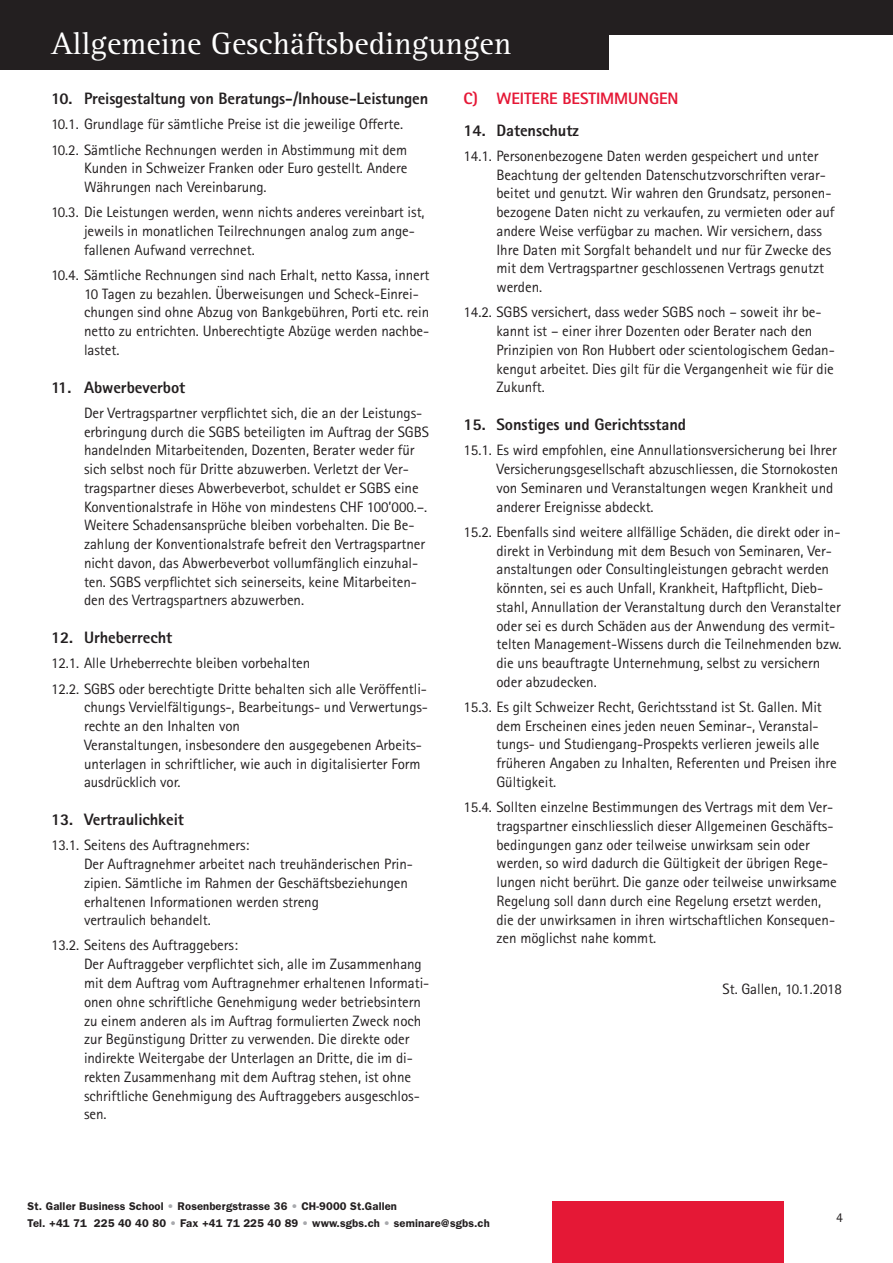
<style>
.page{position:relative;width:893px;height:1263px;background:#fff}
.page>*{position:absolute;margin:0;border:0;box-sizing:border-box;transform-origin:0 0}
.t1{font:31.8px "Rotis Serif";color:#fff}
.t2{font:800 16.5px "Rotis Sans Serif";letter-spacing:-.005em;color:#231f20}
.t3{font:800 16.5px "Rotis Sans Serif";letter-spacing:-.005em;color:#e51836}
.t4{font:15px/18.8px "Rotis Sans Serif";letter-spacing:-.005em;color:#231f20}
.t5{font:13.5px "Rotis Sans Serif";color:#231f20}
.t6{font:600 11.25px/16.5px "Franklin Gothic";letter-spacing:.01em;color:#231f20}
.s1{color:#a8a9ad}
</style>
<div class="page">
<div style="left:552px;top:1201px;width:231px;height:62px;background:#e51836"></div>
<hr style="left:892px;top:23px;width:1px;height:47px;background:#231f20">
<div style="left:0;top:23px;width:608px;height:47px;background:#231f20"></div>
<div style="left:0;top:0;width:893px;height:35px;background:#231f20"></div>
<h1 class="t1" style="left:51px;top:25px;width:462px">Allgemeine Geschäftsbedingungen</h1>
<p class="t2" style="left:51px;top:88px;width:379px">10. Preisgestaltung von Beratungs-/Inhouse-Leistungen</p>
<p class="t4" style="left:51px;top:112px;width:358px;line-height:25.2px">10.1. Grundlage für sämtliche Preise ist die jeweilige Offerte.<br>10.2. Sämtliche Rechnungen werden in Abstimmung mit dem</p>
<p class="t4" style="left:84px;top:159px;width:325px">Kunden in Schweizer Franken oder Euro gestellt. Andere<br>Währungen nach Vereinbarung.</p>
<p class="t4" style="left:84px;top:203px;width:342px;text-indent:-33px">10.3. Die Leistungen werden, wenn nichts anderes vereinbart ist, jeweils in monatlichen Teilrechnungen analog zum ange&shy;fallenen Aufwand verrechnet.</p>
<p class="t4" style="left:84px;top:265px;width:347px;text-indent:-33px">10.4. Sämtliche Rechnungen sind nach Erhalt, netto Kassa, innert 10 Tagen zu bezahlen. Überweisungen und Scheck-Einrei&shy;chungen sind ohne Abzug von Bankgebühren, Porti etc. rein netto zu entrichten. Unberechtigte Abzüge werden nachbe&shy;lastet.</p>
<p class="t2" style="left:51px;top:377px;width:136px">11. Abwerbeverbot</p>
<p class="t4" style="left:84px;top:403px;width:346px">Der Vertragspartner verpflichtet sich, die an der Leistungs&shy;erbringung durch die SGBS beteiligten im Auftrag der SGBS handelnden Mitarbeitenden, Dozenten, Berater weder für sich selbst noch für Dritte abzuwerben. Verletzt der Ver&shy;tragspartner dieses Abwerbeverbot, schuldet er SGBS eine Konventionalstrafe in Höhe von mindestens CHF 100’000.–.<br>Weitere Schadensansprüche bleiben vorbehalten. Die Be&shy;zahlung der Konventionalstrafe befreit den Vertragspartner nicht davon, das Abwerbeverbot vollumfänglich einzuhal&shy;ten. SGBS verpflichtet sich seinerseits, keine Mitarbeiten&shy;den des Vertragspartners abzuwerben.</p>
<p class="t2" style="left:51px;top:627px;width:123px">12. Urheberrecht</p>
<p class="t4" style="left:51px;top:651px;width:377px;line-height:25.2px">12.1. Alle Urheberrechte bleiben vorbehalten<br>12.2. SGBS oder berechtigte Dritte behalten sich alle Veröffentli-</p>
<p class="t4" style="left:84px;top:698px;width:346px">chungs Vervielfältigungs-, Bearbeitungs- und Verwertungs&shy;rechte an den Inhalten von<br>Veranstaltungen, insbesondere den ausgegebenen Arbeits&shy;unterlagen in schriftlicher, wie auch in digitalisierter Form ausdrücklich vor.</p>
<p class="t2" style="left:51px;top:809px;width:134px">13. Vertraulichkeit</p>
<p class="t4" style="left:84px;top:836px;width:330px;text-indent:-33px">13.1. Seitens des Auftragnehmers:<br>Der Auftragnehmer arbeitet nach treuhänderischen Prin&shy;zipien. Sämtliche im Rahmen der Geschäftsbeziehungen erhaltenen Informationen werden streng<br>vertraulich behandelt.</p>
<p class="t4" style="left:84px;top:936px;width:347px;text-indent:-33px">13.2. Seitens des Auftraggebers:<br>Der Auftraggeber verpflichtet sich, alle im Zusammenhang mit dem Auftrag vom Auftragnehmer erhaltenen Informati&shy;onen ohne schriftliche Genehmigung weder betriebsintern zu einem anderen als im Auftrag formulierten Zweck noch zur Begünstigung Dritter zu verwenden. Die direkte oder indirekte Weitergabe der Unterlagen an Dritte, die im di&shy;rekten Zusammenhang mit dem Auftrag stehen, ist ohne schriftliche Genehmigung des Auftraggebers ausgeschlos&shy;sen.</p>
<p class="t3" style="left:463px;top:88px;width:217px">C) WEITERE BESTIMMUNGEN</p>
<p class="t2" style="left:463px;top:120px;width:117px">14. Datenschutz</p>
<p class="t4" style="left:496px;top:146px;width:339px;text-indent:-33px">14.1. Personenbezogene Daten werden gespeichert und unter Beachtung der geltenden Datenschutzvorschriften verar&shy;beitet und genutzt. Wir wahren den Grundsatz, personen&shy;bezogene Daten nicht zu verkaufen, zu vermieten oder auf andere Weise verfügbar zu machen. Wir versichern, dass Ihre Daten mit Sorgfalt behandelt und nur für Zwecke des mit dem Vertragspartner geschlossenen Vertrags genutzt werden.</p>
<p class="t4" style="left:496px;top:303px;width:340px;text-indent:-33px">14.2. SGBS versichert, dass weder SGBS noch – soweit ihr be&shy;kannt ist – einer ihrer Dozenten oder Berater nach den Prinzipien von Ron Hubbert oder scientologischem Gedan&shy;kengut arbeitet. Dies gilt für die Vergangenheit wie für die Zukunft.</p>
<p class="t2" style="left:463px;top:414px;width:224px">15. Sonstiges und Gerichtsstand</p>
<p class="t4" style="left:496px;top:441px;width:343px;text-indent:-33px">15.1. Es wird empfohlen, eine Annullationsversicherung bei Ihrer Versicherungsgesellschaft abzuschliessen, die Stornokosten von Seminaren und Veranstaltungen wegen Krankheit und anderer Ereignisse abdeckt.</p>
<p class="t4" style="left:496px;top:522px;width:347px;text-indent:-33px">15.2. Ebenfalls sind weitere allfällige Schäden, die direkt oder in&shy;direkt in Verbindung mit dem Besuch von Seminaren, Ver&shy;anstaltungen oder Consultingleistungen gebracht werden könnten, sei es auch Unfall, Krankheit, Haftpflicht, Dieb&shy;stahl, Annullation der Veranstaltung durch den Veranstalter oder sei es durch Schäden aus der Anwendung des vermit&shy;telten Management-Wissens durch die Teilnehmenden bzw. die uns beauftragte Unternehmung, selbst zu versichern oder abzudecken.</p>
<p class="t4" style="left:496px;top:697px;width:342px;text-indent:-33px">15.3. Es gilt Schweizer Recht, Gerichtsstand ist St. Gallen. Mit dem Erscheinen eines jeden neuen Seminar-, Veranstal&shy;tungs- und Studiengang-Prospekts verlieren jeweils alle früheren Angaben zu Inhalten, Referenten und Preisen ihre Gültigkeit.</p>
<p class="t4" style="left:496px;top:797px;width:342px;text-indent:-33px">15.4. Sollten einzelne Bestimmungen des Vertrags mit dem Ver&shy;tragspartner einschliesslich dieser Allgemeinen Geschäfts&shy;bedingungen ganz oder teilweise unwirksam sein oder werden, so wird dadurch die Gültigkeit der übrigen Rege&shy;lungen nicht berührt. Die ganze oder teilweise unwirksame Regelung soll dann durch eine Regelung ersetzt werden, die der unwirksamen in ihren wirtschaftlichen Konsequen&shy;zen möglichst nahe kommt.</p>
<p class="t4" style="left:723px;top:979px;width:121px">St. Gallen, 10.1.2018</p>
<p class="t6" style="left:28px;top:1198px;width:464px">St. Galler Business School <span class="s1">•</span> Rosenbergstrasse 36 <span class="s1">•</span> CH-9000 St.Gallen<br>Tel. +41 71 225 40 40 80 <span class="s1">•</span> Fax +41 71 225 40 89 <span class="s1">•</span> www.sgbs.ch <span class="s1">•</span> seminare@sgbs.ch</p>
<p class="t5" style="left:836px;top:1210px;width:8px">4</p>
</div>
